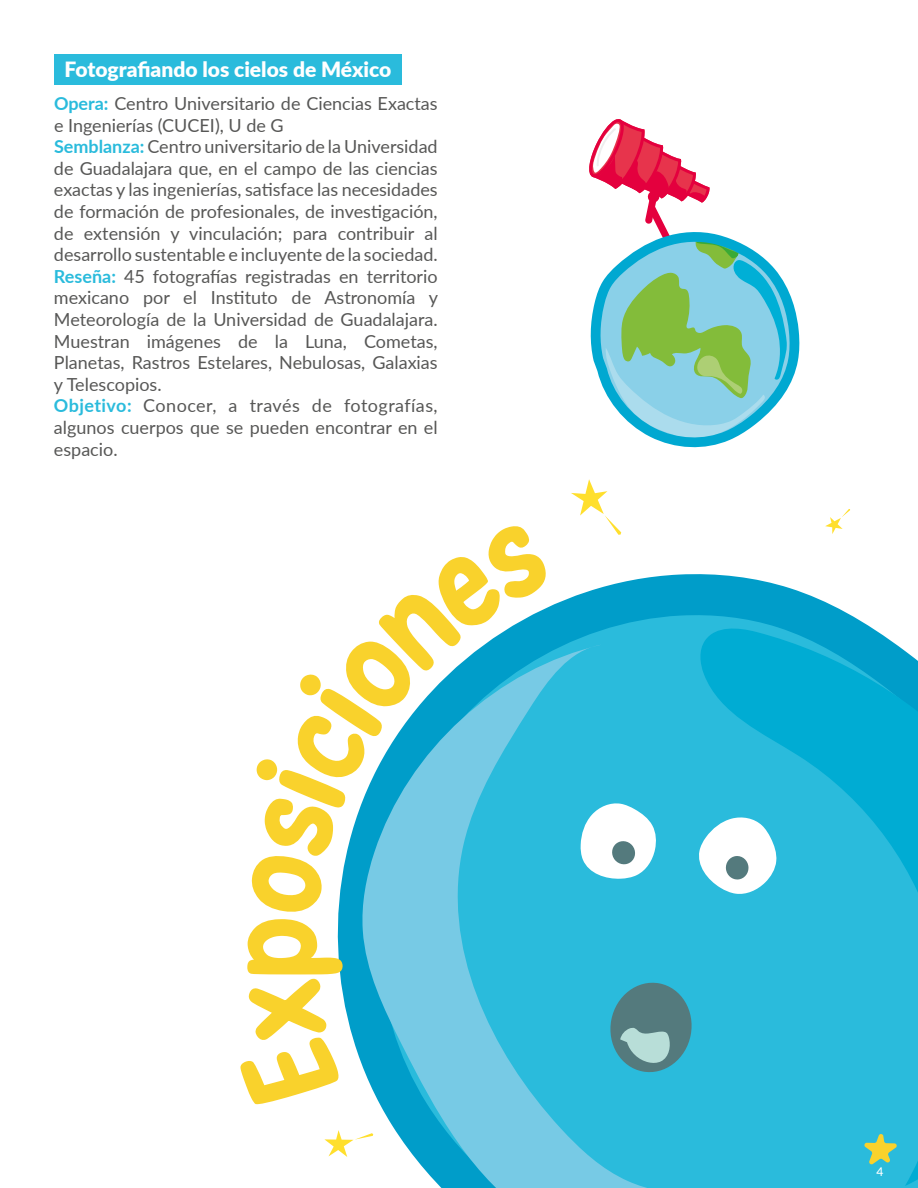
<style>
.page{position:relative;width:918px;height:1188px;background:#fff}
.page>*{position:absolute;margin:0;border:0;box-sizing:border-box;transform-origin:0 0}
.t1{font:700 125.1px "New Era Casual";color:#f9d22c}
.t2{font:900 21px "Lato";color:#fff}
.t3{font:18px/21.6px "Lato";color:#575756}
.t4{font:500 12px "Lato";color:#fff}
.s1{font-weight:700;color:#2abbdc}
</style>
<div class="page">
<svg style="left:337px;top:574px;width:512px;height:488px;fill:#009dc9"></svg>
<svg style="left:553px;top:614px;width:365px;height:574px;background:#2bb4d6"></svg>
<svg style="left:361px;top:645px;width:409px;height:543px;background:#41bedd"></svg>
<svg style="left:698px;top:625px;width:220px;height:561px;background:#20b7d9"></svg>
<svg style="left:580px;top:802px;width:77px;height:77px"></svg>
<svg style="left:697px;top:816px;width:80px;height:79px"></svg>
<svg style="left:607px;top:979px;width:88px;height:97px;background:#539da9"></svg>
<svg style="left:324px;top:1130px;width:49px;height:27px"></svg>
<svg style="left:825px;top:509px;width:25px;height:25px"></svg>
<svg style="left:571px;top:479px;width:50px;height:56px"></svg>
<svg style="left:864px;top:1133px;width:34px;height:55px;background:#5ec0af"></svg>
<div style="left:54px;top:54px;width:348px;height:31px;background:#2abbdc"></div>
<svg style="left:589px;top:119px;width:121px;height:111px"></svg>
<svg style="left:590px;top:230px;width:210px;height:218px"></svg>
<svg style="left:337px;top:977px;width:4px;height:85px"></svg>
<svg style="left:337px;top:574px;width:216px;height:342px"></svg>
<p class="t2" style="left:65px;top:54px;width:328px">Fotografiando los cielos de México</p>
<p class="t3" style="left:54px;top:92px;width:386px"><span class="s1">Opera:</span> Centro Universitario de Ciencias Exactas e Ingenierías (CUCEI), U de G<br><span class="s1">Semblanza:</span> Centro universitario de la Universidad de Guadalajara que, en el campo de las ciencias exactas y las ingenierías, satisface las necesidades de formación de profesionales, de investigación, de extensión y vinculación; para contribuir al desarrollo sustentable e incluyente de la sociedad.<br><span class="s1">Reseña:</span> 45 fotografías registradas en territorio mexicano por el Instituto de Astronomía y Meteorología de la Universidad de Guadalajara.<br>Muestran imágenes de la Luna, Cometas, Planetas, Rastros Estelares, Nebulosas, Galaxias y Telescopios.<br><span class="s1">Objetivo:</span> Conocer, a través de fotografías, algunos cuerpos que se pueden encontrar en el espacio.</p>
<h1 class="t1" style="left:196px;top:977px;width:63px;rotate:-90deg">p</h1>
<p class="t4" style="left:876px;top:1163px;width:8px">4</p>
</div>
